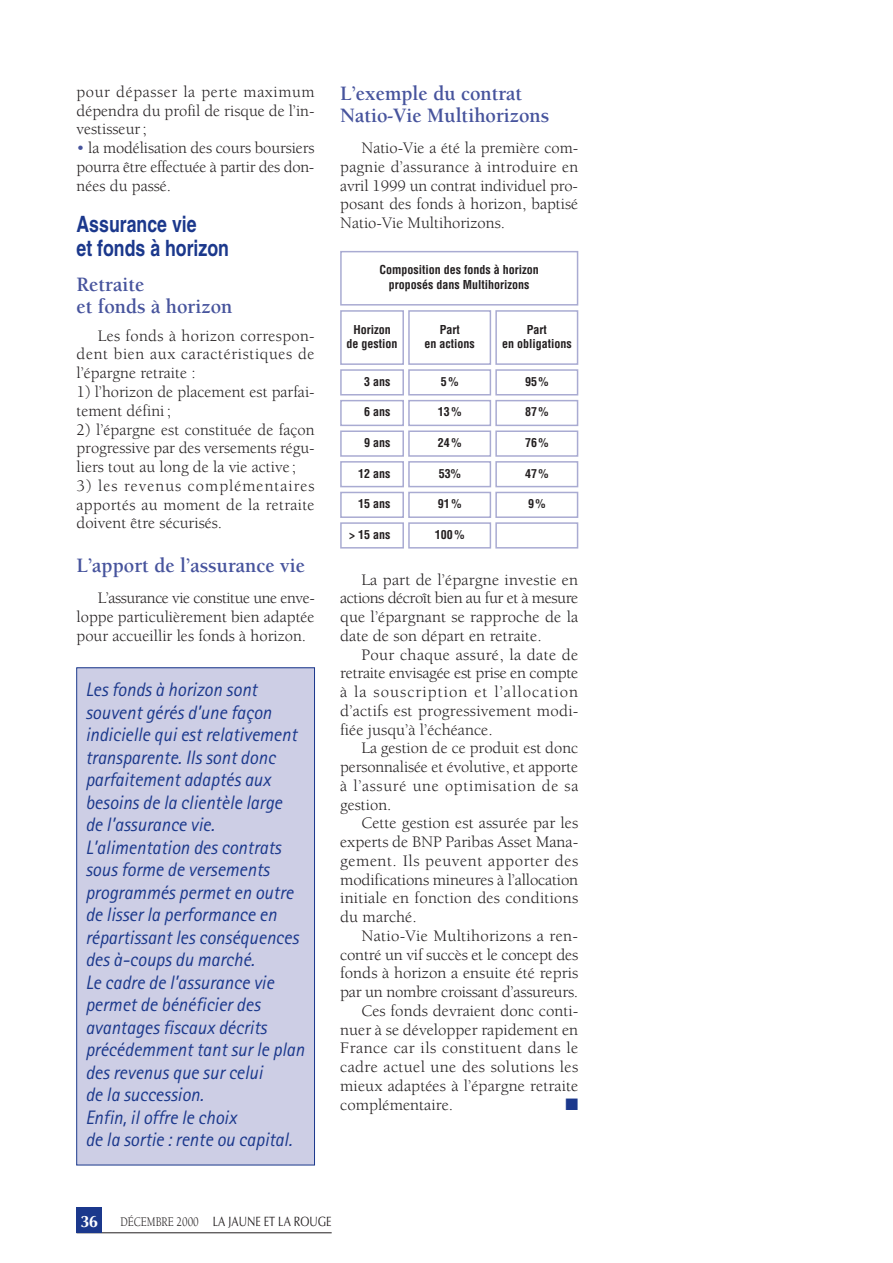
<style>
.page{position:relative;width:893px;height:1263px;background:#fff}
.page>*{position:absolute;margin:0;border:0;box-sizing:border-box;transform-origin:0 0}
.t1{font:700 condensed 22.5px/24px "Helvetica";color:#1b388c;scale:.96 1}
.t2{font:700 21px/22.5px "Berkeley";color:#47549d;scale:.96 1}
.t3{font:italic 19.5px/22.5px "Rotis Sans Serif";color:#1b388c;scale:.95 1}
.t4{font:16.5px/18.8px "Berkeley";color:#231f20;text-align:justify}
.t5{font:16.5px "Berkeley";letter-spacing:.025em;color:#231f20}
.t6{font:16.5px "Berkeley";letter-spacing:.02em;color:#231f20}
.t7{font:700 16.5px "Optima";color:#fff}
.t8{font:16.5px "Zapf Dingbats";color:#1b388c}
.t9{font:13.5px "Optima";color:#231f20;scale:.8 1}
.t10{font:700 condensed 12px/14.4px "Helvetica";color:#231f20;text-align:center}
.s1{color:#47549d}
.s2{font-family:"Berkeley"}
</style>
<div class="page">
<hr style="left:77px;top:1232px;width:255px;height:1px;background:#231f20">
<div style="left:77px;top:1208px;width:25px;height:25px;background:#1b388c"></div>
<div style="left:340px;top:310px;width:64px;height:55px;border:2px solid #a9abd2"></div>
<div style="left:340px;top:369px;width:64px;height:26px;border:2px solid #a9abd2"></div>
<div style="left:408px;top:369px;width:83px;height:26px;border:2px solid #a9abd2"></div>
<div style="left:495px;top:369px;width:83px;height:26px;border:2px solid #a9abd2"></div>
<div style="left:340px;top:400px;width:64px;height:26px;border:2px solid #a9abd2"></div>
<div style="left:408px;top:400px;width:83px;height:26px;border:2px solid #a9abd2"></div>
<div style="left:495px;top:400px;width:83px;height:26px;border:2px solid #a9abd2"></div>
<div style="left:340px;top:430px;width:64px;height:27px;border:2px solid #a9abd2"></div>
<div style="left:408px;top:430px;width:83px;height:27px;border:2px solid #a9abd2"></div>
<div style="left:495px;top:430px;width:83px;height:27px;border:2px solid #a9abd2"></div>
<div style="left:340px;top:461px;width:64px;height:26px;border:2px solid #a9abd2"></div>
<div style="left:408px;top:461px;width:83px;height:26px;border:2px solid #a9abd2"></div>
<div style="left:495px;top:461px;width:83px;height:26px;border:2px solid #a9abd2"></div>
<div style="left:340px;top:492px;width:64px;height:26px;border:2px solid #a9abd2"></div>
<div style="left:408px;top:492px;width:83px;height:26px;border:2px solid #a9abd2"></div>
<div style="left:495px;top:492px;width:83px;height:26px;border:2px solid #a9abd2"></div>
<div style="left:340px;top:522px;width:64px;height:27px;border:2px solid #a9abd2"></div>
<div style="left:408px;top:522px;width:83px;height:27px;border:2px solid #a9abd2"></div>
<div style="left:495px;top:522px;width:83px;height:27px;border:2px solid #a9abd2"></div>
<div style="left:408px;top:310px;width:83px;height:55px;border:2px solid #a9abd2"></div>
<div style="left:495px;top:310px;width:83px;height:55px;border:2px solid #a9abd2"></div>
<div style="left:340px;top:251px;width:238px;height:55px;border:2px solid #a9abd2"></div>
<div style="left:77px;top:668px;width:237px;height:497px;background:#cdcee5"></div>
<div style="left:77px;top:668px;width:238px;height:497px;border:1px solid #1b388c"></div>
<p class="t4" style="left:77px;top:84px;width:240px">pour dépasser la perte maximum dépendra du profil de risque de l’in&shy;vestisseur;</p>
<p class="t4" style="left:77px;top:140px;width:240px"><span class="s1">•</span> la modélisation des cours boursiers pourra être effectuée à partir des don&shy;nées du passé.</p>
<h1 class="t1" style="left:77px;top:214px;width:160px">Assurance vie<br>et fonds à horizon</h1>
<p class="t2" style="left:77px;top:275px;width:164px">Retraite<br>et fonds à horizon</p>
<p class="t4" style="left:77px;top:328px;width:240px;text-indent:21px">Les fonds à horizon correspon&shy;dent bien aux caractéristiques de l’épargne retraite :</p>
<p class="t4" style="left:77px;top:384px;width:240px">1) l’horizon de placement est parfai&shy;tement défini ;</p>
<p class="t4" style="left:77px;top:421px;width:240px">2) l’épargne est constituée de façon progressive par des versements régu&shy;liers tout au long de la vie active ;</p>
<p class="t4" style="left:77px;top:478px;width:240px">3) les revenus complémentaires apportés au moment de la retraite doivent être sécurisés.</p>
<p class="t2" style="left:77px;top:556px;width:240px">L’apport de l’assurance vie</p>
<p class="t4" style="left:77px;top:590px;width:240px;text-indent:21px">L’assurance vie constitue une enve&shy;loppe particulièrement bien adaptée pour accueillir les fonds à horizon.</p>
<p class="t3" style="left:85px;top:680px;width:232px">Les fonds à horizon sont souvent gérés d’une façon indicielle qui est relativement transparente. Ils sont donc parfaitement adaptés aux besoins de la clientèle large<br>de l’assurance vie.<br>L’alimentation des contrats sous forme de versements programmés permet en outre de lisser la performance en répartissant les conséquences des à-coups du marché.<br>Le cadre de l’assurance vie permet de bénéficier des avantages fiscaux décrits précédemment tant sur le plan des revenus que sur celui<br>de la succession.<br>Enfin, il offre le choix<br>de la sortie : rente ou capital.</p>
<p class="t2" style="left:340px;top:84px;width:219px">L’exemple du contrat<br>Natio-Vie Multihorizons</p>
<p class="t4" style="left:340px;top:140px;width:240px;text-indent:21px">Natio-Vie a été la première com&shy;pagnie d’assurance à introduire en avril 1999 un contrat individuel pro&shy;posant des fonds à horizon, baptisé Natio-Vie Multihorizons.</p>
<p class="t10" style="left:380px;top:263px;width:161px">Composition des fonds à horizon proposés dans Multihorizons</p>
<p class="t10" style="left:424px;top:322px;width:52px">Part<br>en actions</p>
<p class="t10" style="left:502px;top:322px;width:71px">Part<br>en obligations</p>
<p class="t10" style="left:347px;top:322px;width:52px">Horizon de gestion</p>
<p class="t10" style="left:364px;top:374px;width:28px">3 ans</p>
<p class="t10" style="left:441px;top:374px;width:19px">5%</p>
<p class="t10" style="left:525px;top:374px;width:25px">95%</p>
<p class="t10" style="left:364px;top:405px;width:28px">6 ans</p>
<p class="t10" style="left:438px;top:405px;width:25px">13%</p>
<p class="t10" style="left:525px;top:405px;width:25px">87%</p>
<p class="t10" style="left:364px;top:436px;width:28px">9 ans</p>
<p class="t10" style="left:438px;top:436px;width:25px">24%</p>
<p class="t10" style="left:525px;top:436px;width:25px">76%</p>
<p class="t10" style="left:358px;top:466px;width:34px">12 ans</p>
<p class="t10" style="left:439px;top:466px;width:23px">53%</p>
<p class="t10" style="left:525px;top:466px;width:25px">47%</p>
<p class="t10" style="left:358px;top:497px;width:34px">15 ans</p>
<p class="t10" style="left:438px;top:497px;width:25px">91%</p>
<p class="t10" style="left:528px;top:497px;width:19px">9%</p>
<p class="t10" style="left:349px;top:527px;width:43px">&gt; 15 ans</p>
<p class="t10" style="left:435px;top:527px;width:31px">100%</p>
<p class="t4" style="left:340px;top:571px;width:240px;text-indent:21px">La part de l’épargne investie en actions décroît bien au fur et à mesure que l’épargnant se rapproche de la date de son départ en retraite.</p>
<p class="t4" style="left:340px;top:646px;width:240px;text-indent:21px">Pour chaque assuré, la date de retraite envisagée est prise en compte à la souscription et l’allocation d’actifs est progressivement modi&shy;fiée jusqu’à l’échéance.</p>
<p class="t4" style="left:340px;top:740px;width:240px;text-indent:21px">La gestion de ce produit est donc personnalisée et évolutive, et apporte à l’assuré une optimisation de sa gestion.</p>
<p class="t4" style="left:340px;top:815px;width:240px;text-indent:21px">Cette gestion est assurée par les experts de BNP Paribas Asset Mana&shy;gement. Ils peuvent apporter des modifications mineures à l’allocation initiale en fonction des conditions du marché.</p>
<p class="t4" style="left:361px;top:928px;width:218px">Natio-Vie Multihorizons a ren-</p>
<p class="t4" style="left:340px;top:946px;width:240px">contré un vif succès et le concept des</p>
<p class="t4" style="left:340px;top:965px;width:240px">fonds à horizon a ensuite été repris</p>
<p class="t4" style="left:340px;top:984px;width:240px">par un nombre croissant d’assureurs.</p>
<p class="t4" style="left:361px;top:1003px;width:218px">Ces fonds devraient donc conti-</p>
<p class="t4" style="left:340px;top:1021px;width:240px">nuer à se développer rapidement en</p>
<p class="t5" style="left:340px;top:1042px;width:240px">France car ils constituent dans le</p>
<p class="t6" style="left:340px;top:1060px;width:240px">cadre actuel une des solutions les</p>
<p class="t4" style="left:340px;top:1078px;width:240px">mieux adaptées à l’épargne retraite</p>
<p class="t4" style="left:340px;top:1096px;width:115px">complémentaire.</p>
<p class="t8" style="left:565px;top:1094px;width:14px">■</p>
<p class="t7" style="left:80px;top:1214px;width:19px">36</p>
<p class="t9" style="left:120px;top:1216px;width:265px"><span class="s2">DÉCEMBRE 2000</span> LA JAUNE ET LA ROUGE</p>
</div>
